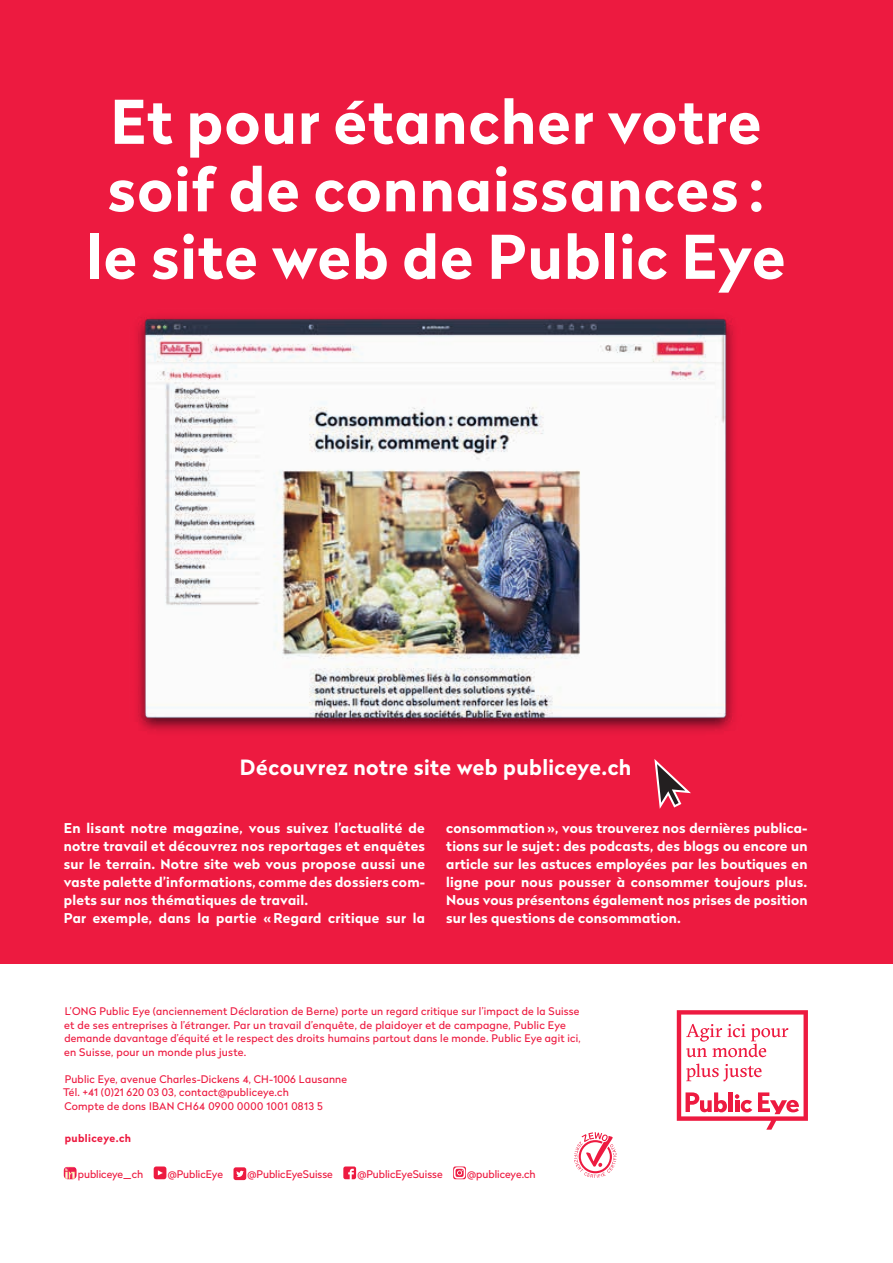
<style>
.page{position:relative;width:893px;height:1263px;background:#fff}
.page>*{position:absolute;margin:0;border:0;box-sizing:border-box;transform-origin:0 0}
.t1{font:700 60px/67.5px "Radikal";letter-spacing:.02em;color:#fff;text-align:center}
.t2{font:700 21px "Radikal";letter-spacing:.02em;color:#fff}
.t3{font:700 13.5px/18px "Radikal";letter-spacing:.02em;color:#fff}
.t4{font:10.5px/13.5px "Radikal";letter-spacing:.02em;color:#ed1a40}
.t5{font:10.5px "Radikal";color:#ed1a40}
.t6{font:700 10.5px "Radikal";letter-spacing:.04em;color:#ed1a40}
</style>
<div class="page">
<svg style="left:574px;top:1132px;width:43px;height:46px"></svg>
<svg style="left:64px;top:1166px;width:13px;height:13px"></svg>
<svg style="left:154px;top:1166px;width:12px;height:13px"></svg>
<svg style="left:233px;top:1167px;width:13px;height:13px"></svg>
<svg style="left:343px;top:1166px;width:13px;height:13px"></svg>
<svg style="left:453px;top:1166px;width:13px;height:13px"></svg>
<svg style="left:677px;top:1010px;width:131px;height:120px"></svg>
<div style="left:0;top:0;width:893px;height:961px;background:#ed1a40"></div>
<hr style="left:0;top:959px;width:893px;height:4px;background:#ed1a40">
<svg style="left:654px;top:759px;width:37px;height:50px"></svg>
<img style="left:136px;top:316px;width:599px;height:416px">
<h1 class="t1" style="left:86px;top:85px;width:701px">Et pour étancher votre soif de connaissances : le site web de Public Eye</h1>
<h2 class="t2" style="left:240px;top:752px;width:393px">Découvrez notre site web publiceye.ch</h2>
<p class="t3" style="left:64px;top:819px;width:363px">En lisant notre magazine, vous suivez l’actualité de notre travail et découvrez nos reportages et enquêtes sur le terrain. Notre site web vous propose aussi une vaste palette d’informations, comme des dossiers com&shy;plets sur nos thématiques de travail.<br>Par exemple, dans la partie « Regard critique sur la</p>
<p class="t3" style="left:446px;top:819px;width:363px;text-align:justify">consommation», vous trouverez nos dernières publica&shy;tions sur le sujet : des podcasts, des blogs ou encore un article sur les astuces employées par les boutiques en ligne pour nous pousser à consommer toujours plus.<br>Nous vous présentons également nos prises de position sur les questions de consommation.</p>
<p class="t4" style="left:64px;top:1004px;width:518px">L’ONG Public Eye (anciennement Déclaration de Berne) porte un regard critique sur l’impact de la Suisse et de ses entreprises à l’étranger. Par un travail d’enquête, de plaidoyer et de campagne, Public Eye demande davantage d’équité et le respect des droits humains partout dans le monde. Public Eye agit ici, en Suisse, pour un monde plus juste.</p>
<p class="t4" style="left:63px;top:1072px;width:285px">Public Eye, avenue Charles-Dickens 4, CH-1006 Lausanne<br>Tél. +41 (0)21 620 03 03, contact@publiceye.ch<br>Compte de dons IBAN CH64 0900 0000 1001 0813 5</p>
<p class="t6" style="left:65px;top:1130px;width:68px">publiceye.ch</p>
<p class="t5" style="left:78px;top:1166px;width:67px">publiceye_ch</p>
<p class="t5" style="left:168px;top:1166px;width:57px">@PublicEye</p>
<p class="t5" style="left:248px;top:1166px;width:87px">@PublicEyeSuisse</p>
<p class="t5" style="left:357px;top:1166px;width:87px">@PublicEyeSuisse</p>
<p class="t5" style="left:467px;top:1166px;width:70px">@publiceye.ch</p>
</div>
